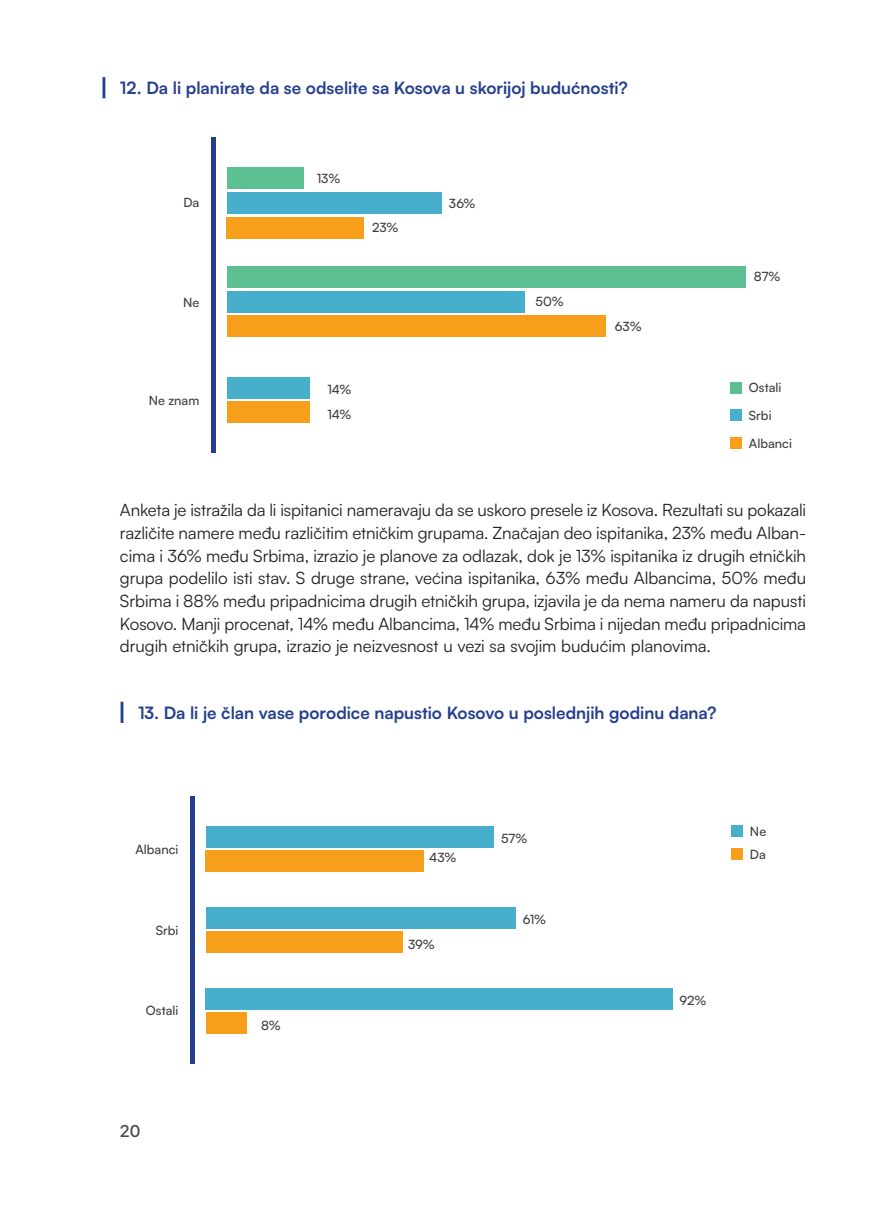
<style>
.page{position:relative;width:874px;height:1225px;background:#fff}
.page>*{position:absolute;margin:0;border:0;box-sizing:border-box;transform-origin:0 0}
.t1{font:17px/22.6px "Satoshi";letter-spacing:-.005em;color:#231f20;text-align:justify}
.t2{font:700 17px "Satoshi";color:#253f8e}
.t3{font:500 17px "SF Pro Display";color:#4a494a}
.t4{font:500 12.8px "Satoshi";letter-spacing:.005em;color:#3e3e3f}
</style>
<div class="page">
<hr style="left:102px;top:77px;width:3px;height:21px;background:#253f8e">
<hr style="left:120px;top:701px;width:3px;height:22px;background:#253f8e">
<div style="left:227px;top:266px;width:517px;height:21px;background:#5cc093"></div>
<div style="left:227px;top:315px;width:378px;height:22px;background:#f79f1b"></div>
<div style="left:227px;top:291px;width:297px;height:22px;background:#47afcc"></div>
<div style="left:227px;top:167px;width:76px;height:22px;background:#5cc093"></div>
<div style="left:227px;top:217px;width:137px;height:21px;background:#f79f1b"></div>
<div style="left:227px;top:192px;width:214px;height:22px;background:#47afcc"></div>
<div style="left:227px;top:401px;width:82px;height:22px;background:#f79f1b"></div>
<div style="left:227px;top:377px;width:82px;height:21px;background:#47afcc"></div>
<hr style="left:211px;top:137px;width:4px;height:316px;background:#253f8e">
<div style="left:206px;top:1012px;width:40px;height:21px;background:#f79f1b"></div>
<div style="left:206px;top:988px;width:466px;height:21px;background:#47afcc"></div>
<div style="left:206px;top:931px;width:196px;height:21px;background:#f79f1b"></div>
<div style="left:206px;top:907px;width:309px;height:21px;background:#47afcc"></div>
<div style="left:206px;top:850px;width:218px;height:22px;background:#f79f1b"></div>
<div style="left:206px;top:826px;width:287px;height:21px;background:#47afcc"></div>
<hr style="left:190px;top:796px;width:4px;height:267px;background:#253f8e">
<div style="left:730px;top:437px;width:11px;height:12px;background:#f79f1b"></div>
<div style="left:730px;top:410px;width:11px;height:11px;background:#47afcc"></div>
<div style="left:730px;top:382px;width:11px;height:11px;background:#5cc093"></div>
<div style="left:731px;top:848px;width:11px;height:11px;background:#f79f1b"></div>
<div style="left:731px;top:825px;width:11px;height:12px;background:#47afcc"></div>
<p class="t2" style="left:120px;top:76px;width:509px">12. Da li planirate da se odselite sa Kosova u skorijoj budućnosti?</p>
<p class="t4" style="left:316px;top:169px;width:25px">13%</p>
<p class="t4" style="left:183px;top:194px;width:18px">Da</p>
<p class="t4" style="left:449px;top:194px;width:28px">36%</p>
<p class="t4" style="left:183px;top:293px;width:18px">Ne</p>
<p class="t4" style="left:149px;top:391px;width:52px">Ne znam</p>
<p class="t4" style="left:372px;top:219px;width:28px">23%</p>
<p class="t4" style="left:327px;top:381px;width:25px">14%</p>
<p class="t4" style="left:327px;top:405px;width:25px">14%</p>
<p class="t4" style="left:535px;top:293px;width:30px">50%</p>
<p class="t4" style="left:614px;top:317px;width:28px">63%</p>
<p class="t4" style="left:753px;top:268px;width:28px">87%</p>
<p class="t4" style="left:748px;top:378px;width:34px">Ostali</p>
<p class="t4" style="left:748px;top:406px;width:24px">Srbi</p>
<p class="t4" style="left:748px;top:434px;width:45px">Albanci</p>
<p class="t1" style="left:120px;top:498px;width:687px">Anketa je istražila da li ispitanici nameravaju da se uskoro presele iz Kosova. Rezultati su pokazali različite namere među različitim etničkim grupama. Značajan deo ispitanika, 23% među Alban&shy;cima i 36% među Srbima, izrazio je planove za odlazak, dok je 13% ispitanika iz drugih etničkih grupa podelilo isti stav. S druge strane, većina ispitanika, 63% među Albancima, 50% među Srbima i 88% među pripadnicima drugih etničkih grupa, izjavila je da nema nameru da napusti Kosovo. Manji procenat, 14% među Albancima, 14% među Srbima i nijedan među pripadnicima drugih etničkih grupa, izrazio je neizvesnost u vezi sa svojim budućim planovima.</p>
<p class="t2" style="left:138px;top:700px;width:579px">13. Da li je član vase porodice napustio Kosovo u poslednjih godinu dana?</p>
<p class="t4" style="left:135px;top:840px;width:45px">Albanci</p>
<p class="t4" style="left:156px;top:921px;width:24px">Srbi</p>
<p class="t4" style="left:146px;top:1002px;width:34px">Ostali</p>
<p class="t3" style="left:120px;top:1120px;width:22px">20</p>
<p class="t4" style="left:261px;top:1016px;width:21px">8%</p>
<p class="t4" style="left:429px;top:848px;width:29px">43%</p>
<p class="t4" style="left:408px;top:935px;width:28px">39%</p>
<p class="t4" style="left:501px;top:829px;width:28px">57%</p>
<p class="t4" style="left:522px;top:910px;width:25px">61%</p>
<p class="t4" style="left:749px;top:822px;width:18px">Ne</p>
<p class="t4" style="left:749px;top:845px;width:18px">Da</p>
<p class="t4" style="left:679px;top:991px;width:29px">92%</p>
</div>
